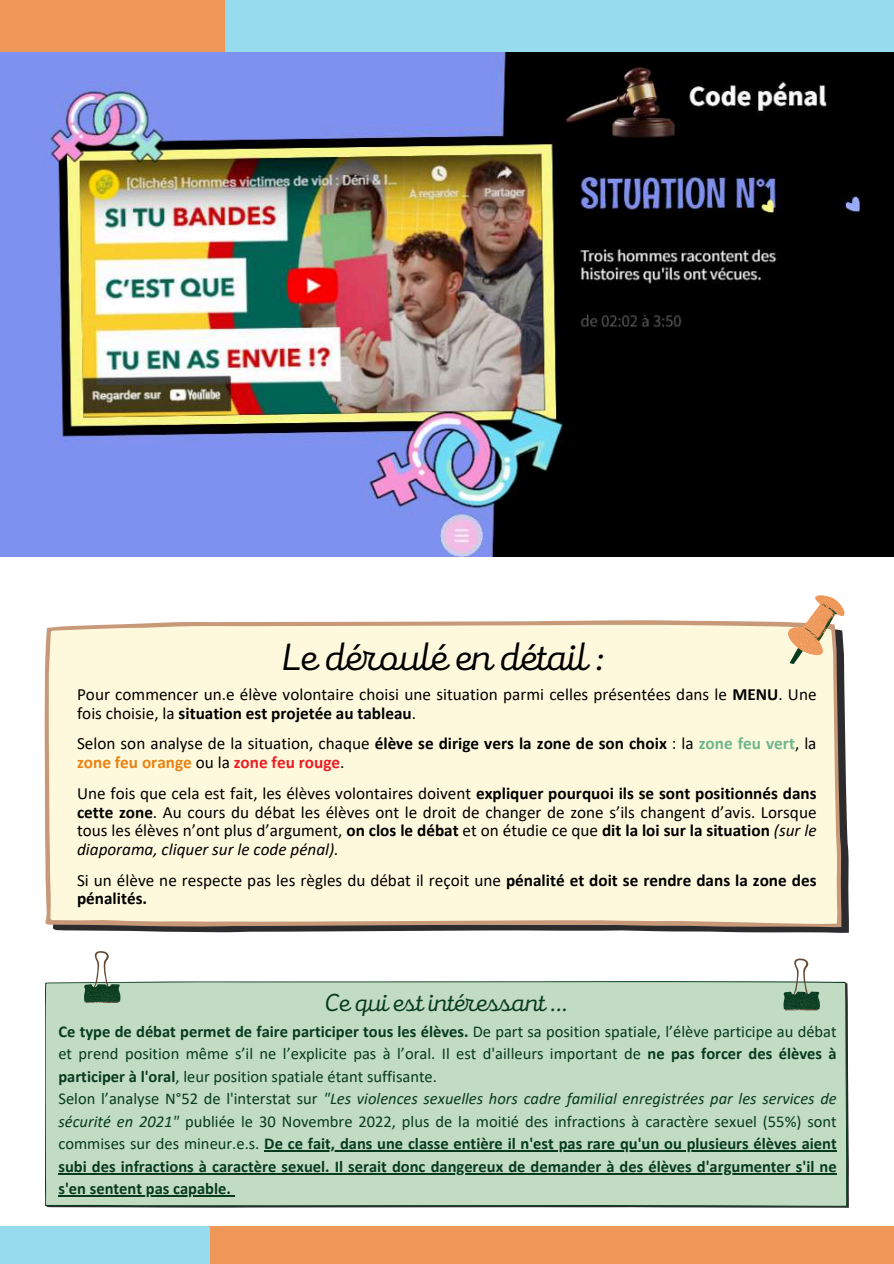
<style>
.page{position:relative;width:894px;height:1264px;background:#fff}
.page>*{position:absolute;margin:0;border:0;box-sizing:border-box;transform-origin:0 0}
.t1{font:39px "Mixa";color:#000}
.t2{font:25.5px "Mixa";color:#073b1f}
.t3{font:17.1px/18.6px "Calibri";color:#000}
.t4{font:16.5px/22.5px "Calibri";color:#073b1f}
.s1{font-weight:700}
.s2{font-weight:700;color:#6db68e}
.s3{font-weight:700;color:#e98212}
.s4{font-weight:700;color:#ed1c24}
.s5{font-style:italic}
</style>
<div class="page">
<div style="left:225px;top:0;width:668px;height:53px;background:#96dcee"></div>
<div style="left:0;top:0;width:225px;height:53px;background:#ee9758"></div>
<svg style="left:53px;top:673px;width:795px;height:260px;fill:#2c2c2e"></svg>
<div style="left:45px;top:620px;width:796px;height:307px;background:#fef9dd"></div>
<svg style="left:780px;top:595px;width:65px;height:78px"></svg>
<div style="left:45px;top:981px;width:802px;height:225px;background:#c2dbc3"></div>
<svg style="left:84px;top:951px;width:36px;height:51px"></svg>
<svg style="left:783px;top:958px;width:36px;height:52px"></svg>
<div style="left:0;top:1226px;width:225px;height:37px;background:#96dcee"></div>
<div style="left:210px;top:1226px;width:683px;height:37px;background:#ee9758"></div>
<img style="left:0;top:53px;width:893px;height:504px">
<hr style="left:264px;top:1150px;width:572px;height:1px;background:#073b1f">
<hr style="left:58px;top:1172px;width:778px;height:2px;background:#073b1f">
<hr style="left:58px;top:1195px;width:173px;height:1px;background:#073b1f">
<h1 class="t1" style="left:281px;top:630px;width:325px">Le déroulé en détail :</h1>
<p class="t3" style="left:77px;top:686px;width:740px">Pour commencer un.e élève volontaire choisi une situation parmi celles présentées dans le <span class="s1">MENU</span>. Une fois choisie, la <span class="s1">situation est projetée au tableau</span>.</p>
<p class="t3" style="left:77px;top:736px;width:740px">Selon son analyse de la situation, chaque <span class="s1">élève se dirige vers la zone de son choix</span> : la <span class="s2">zone feu vert</span>, la <span class="s3">zone feu orange</span> ou la <span class="s4">zone feu rouge</span>.</p>
<p class="t3" style="left:77px;top:785px;width:740px;text-align:justify">Une fois que cela est fait, les élèves volontaires doivent <span class="s1">expliquer pourquoi ils se sont positionnés dans cette zone</span>. Au cours du débat les élèves ont le droit de changer de zone s’ils changent d’avis. Lorsque tous les élèves n’ont plus d’argument, <span class="s1">on clos le débat</span> et on étudie ce que <span class="s1">dit la loi sur la situation</span> <span class="s5">(sur le diaporama, cliquer sur le code pénal).</span></p>
<p class="t3" style="left:77px;top:872px;width:740px">Si un élève ne respecte pas les règles du débat il reçoit une <span class="s1">pénalité et doit se rendre dans la zone des pénalités.</span></p>
<h2 class="t2" style="left:324px;top:985px;width:245px">Ce qui est intéressant ...</h2>
<p class="t4" style="left:58px;top:1021px;width:779px"><span class="s1">Ce type de débat permet de faire participer tous les élèves.</span> De part sa position spatiale, l’élève participe au débat et prend position même s’il ne l’explicite pas à l’oral. Il est d'ailleurs important de <span class="s1">ne pas forcer des élèves à participer à l'oral</span>, leur position spatiale étant suffisante.<br>Selon l’analyse N°52 de l'interstat sur <span class="s5">"Les violences sexuelles hors cadre familial enregistrées par les services de sécurité en 2021"</span> publiée le 30 Novembre 2022, plus de la moitié des infractions à caractère sexuel (55%) sont commises sur des mineur.e.s. <span class="s1">De ce fait, dans une classe entière il n'est pas rare qu'un ou plusieurs élèves aient subi des infractions à caractère sexuel. Il serait donc dangereux de demander à des élèves d'argumenter s'il ne s'en sentent pas capable.</span></p>
</div>
